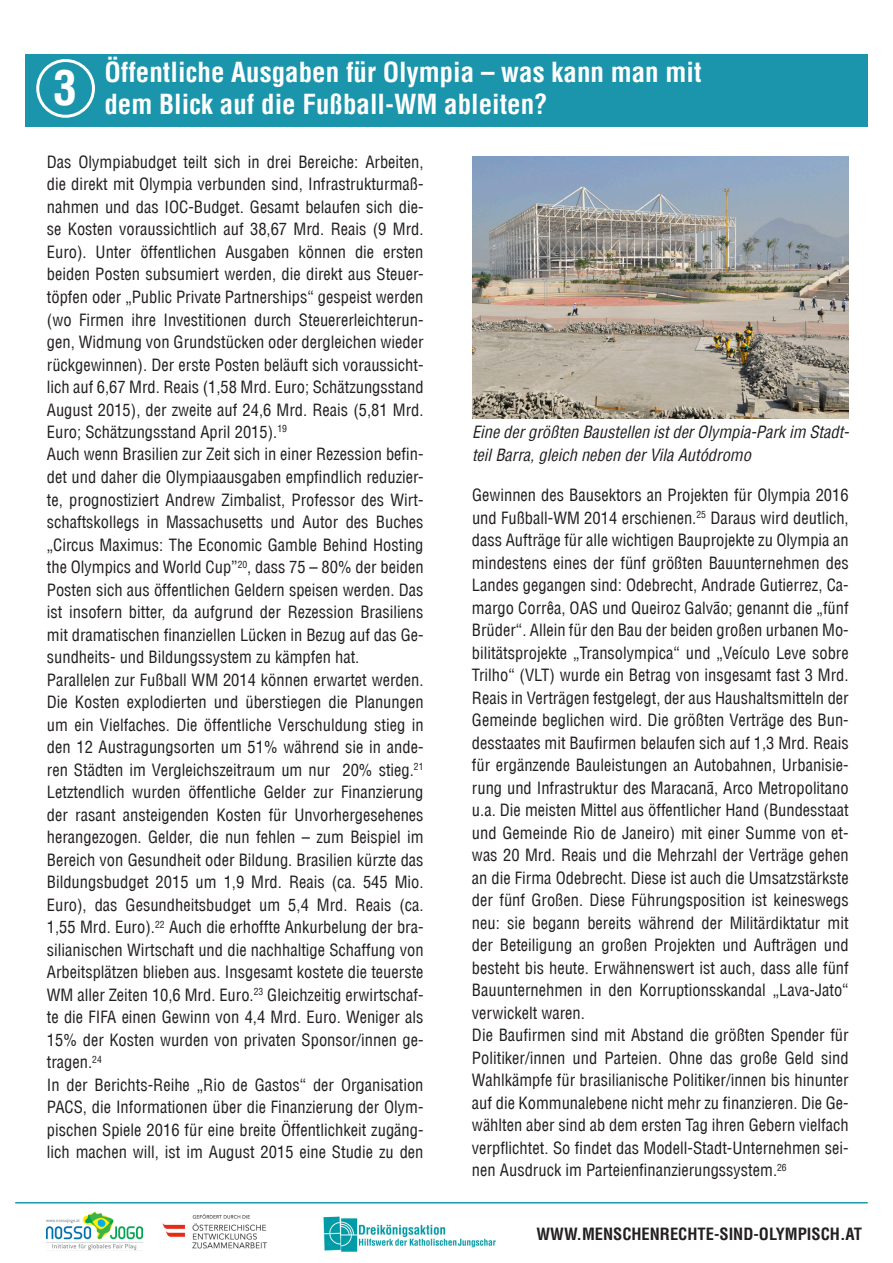
<style>
.page{position:relative;width:893px;height:1263px;background:#fff}
.page>*{position:absolute;margin:0;border:0;box-sizing:border-box;transform-origin:0 0}
.t1{font:700 condensed 27px/32.4px "Helvetica Com";color:#fff}
.t2{font:condensed 16.5px/22.5px "Helvetica Com";color:#231f20}
.t3{font:italic condensed 16.5px/22.5px "Helvetica Com";color:#231f20}
.t4{font:700 condensed 16.5px "Helvetica Com";color:#231f20}
</style>
<div class="page">
<img style="left:47px;top:1212px;width:95px;height:38px">
<img style="left:162px;top:1214px;width:106px;height:35px">
<img style="left:323px;top:1216px;width:173px;height:36px">
<hr style="left:15px;top:1202px;width:853px;height:1px;background:#1a9ca8">
<img style="left:472px;top:156px;width:377px;height:263px">
<div style="left:26px;top:54px;width:842px;height:73px;background:#1b95ab"></div>
<div style="left:36px;top:59px;width:59px;height:59px;border:3px solid #fff;border-radius:50%"></div>
<h1 class="t1" style="left:54px;top:55px;width:649px;text-indent:51px">Öffentliche Ausgaben für Olympia – was kann man mit<br><sup>3</sup> dem Blick auf die Fußball-WM ableiten?</h1>
<p class="t2" style="left:47px;top:151px;width:378px">Das Olympiabudget teilt sich in drei Bereiche: Arbeiten, die direkt mit Olympia verbunden sind, Infrastrukturmaß&shy;nahmen und das IOC-Budget. Gesamt belaufen sich die&shy;se Kosten voraussichtlich auf 38,67 Mrd. Reais (9 Mrd.<br>Euro). Unter öffentlichen Ausgaben können die ersten beiden Posten subsumiert werden, die direkt aus Steuer&shy;töpfen oder „Public Private Partnerships“ gespeist werden (wo Firmen ihre Investitionen durch Steuererleichterun&shy;gen, Widmung von Grundstücken oder dergleichen wieder rückgewinnen). Der erste Posten beläuft sich voraussicht&shy;lich auf 6,67 Mrd. Reais (1,58 Mrd. Euro; Schätzungsstand August 2015), der zweite auf 24,6 Mrd. Reais (5,81 Mrd.<br>Euro; Schätzungsstand April 2015).<sup>19<br></sup>Auch wenn Brasilien zur Zeit sich in einer Rezession befin&shy;det und daher die Olympiaausgaben empfindlich reduzier&shy;te, prognostiziert Andrew Zimbalist, Professor des Wirt&shy;schaftskollegs in Massachusetts und Autor des Buches „Circus Maximus: The Economic Gamble Behind Hosting the Olympics and World Cup”<sup>20</sup>, dass 75 – 80% der beiden Posten sich aus öffentlichen Geldern speisen werden. Das ist insofern bitter, da aufgrund der Rezession Brasiliens mit dramatischen finanziellen Lücken in Bezug auf das Ge&shy;sundheits- und Bildungssystem zu kämpfen hat.<br>Parallelen zur Fußball WM 2014 können erwartet werden.<br>Die Kosten explodierten und überstiegen die Planungen um ein Vielfaches. Die öffentliche Verschuldung stieg in den 12 Austragungsorten um 51% während sie in ande&shy;ren Städten im Vergleichszeitraum um nur 20% stieg.<sup>21<br></sup>Letztendlich wurden öffentliche Gelder zur Finanzierung der rasant ansteigenden Kosten für Unvorhergesehenes herangezogen. Gelder, die nun fehlen – zum Beispiel im Bereich von Gesundheit oder Bildung. Brasilien kürzte das Bildungsbudget 2015 um 1,9 Mrd. Reais (ca. 545 Mio.<br>Euro), das Gesundheitsbudget um 5,4 Mrd. Reais (ca.<br>1,55 Mrd. Euro).<sup>22</sup> Auch die erhoffte Ankurbelung der bra&shy;silianischen Wirtschaft und die nachhaltige Schaffung von Arbeitsplätzen blieben aus. Insgesamt kostete die teuerste WM aller Zeiten 10,6 Mrd. Euro.<sup>23</sup> Gleichzeitig erwirtschaf&shy;te die FIFA einen Gewinn von 4,4 Mrd. Euro. Weniger als 15% der Kosten wurden von privaten Sponsor/innen ge&shy;tragen.<sup>24<br></sup>In der Berichts-Reihe „Rio de Gastos“ der Organisation PACS, die Informationen über die Finanzierung der Olym&shy;pischen Spiele 2016 für eine breite Öffentlichkeit zugäng&shy;lich machen will, ist im August 2015 eine Studie zu den</p>
<p class="t3" style="left:472px;top:421px;width:379px">Eine der größten Baustellen ist der Olympia-Park im Stadt&shy;teil Barra, gleich neben der Vila Autódromo</p>
<p class="t2" style="left:472px;top:484px;width:378px">Gewinnen des Bausektors an Projekten für Olympia 2016 und Fußball-WM 2014 erschienen.<sup>25</sup> Daraus wird deutlich, dass Aufträge für alle wichtigen Bauprojekte zu Olympia an mindestens eines der fünf größten Bauunternehmen des Landes gegangen sind: Odebrecht, Andrade Gutierrez, Ca&shy;margo Corrêa, OAS und Queiroz Galvão; genannt die „fünf Brüder“. Allein für den Bau der beiden großen urbanen Mo&shy;bilitätsprojekte „Transolympica“ und „Veículo Leve sobre Trilho“ (VLT) wurde ein Betrag von insgesamt fast 3 Mrd.<br>Reais in Verträgen festgelegt, der aus Haushaltsmitteln der Gemeinde beglichen wird. Die größten Verträge des Bun&shy;desstaates mit Baufirmen belaufen sich auf 1,3 Mrd. Reais für ergänzende Bauleistungen an Autobahnen, Urbanisie&shy;rung und Infrastruktur des Maracanã, Arco Metropolitano u.a. Die meisten Mittel aus öffentlicher Hand (Bundesstaat und Gemeinde Rio de Janeiro) mit einer Summe von et&shy;was 20 Mrd. Reais und die Mehrzahl der Verträge gehen an die Firma Odebrecht. Diese ist auch die Umsatzstärkste der fünf Großen. Diese Führungsposition ist keineswegs neu: sie begann bereits während der Militärdiktatur mit der Beteiligung an großen Projekten und Aufträgen und besteht bis heute. Erwähnenswert ist auch, dass alle fünf Bauunternehmen in den Korruptionsskandal „Lava-Jato“ verwickelt waren.<br>Die Baufirmen sind mit Abstand die größten Spender für Politiker/innen und Parteien. Ohne das große Geld sind Wahlkämpfe für brasilianische Politiker/innen bis hinunter auf die Kommunalebene nicht mehr zu finanzieren. Die Ge&shy;wählten aber sind ab dem ersten Tag ihren Gebern vielfach verpflichtet. So findet das Modell-Stadt-Unternehmen sei&shy;nen Ausdruck im Parteienfinanzierungssystem.<sup>26</sup></p>
<p class="t4" style="left:536px;top:1223px;width:327px">WWW.MENSCHENRECHTE-SIND-OLYMPISCH.AT</p>
</div>
